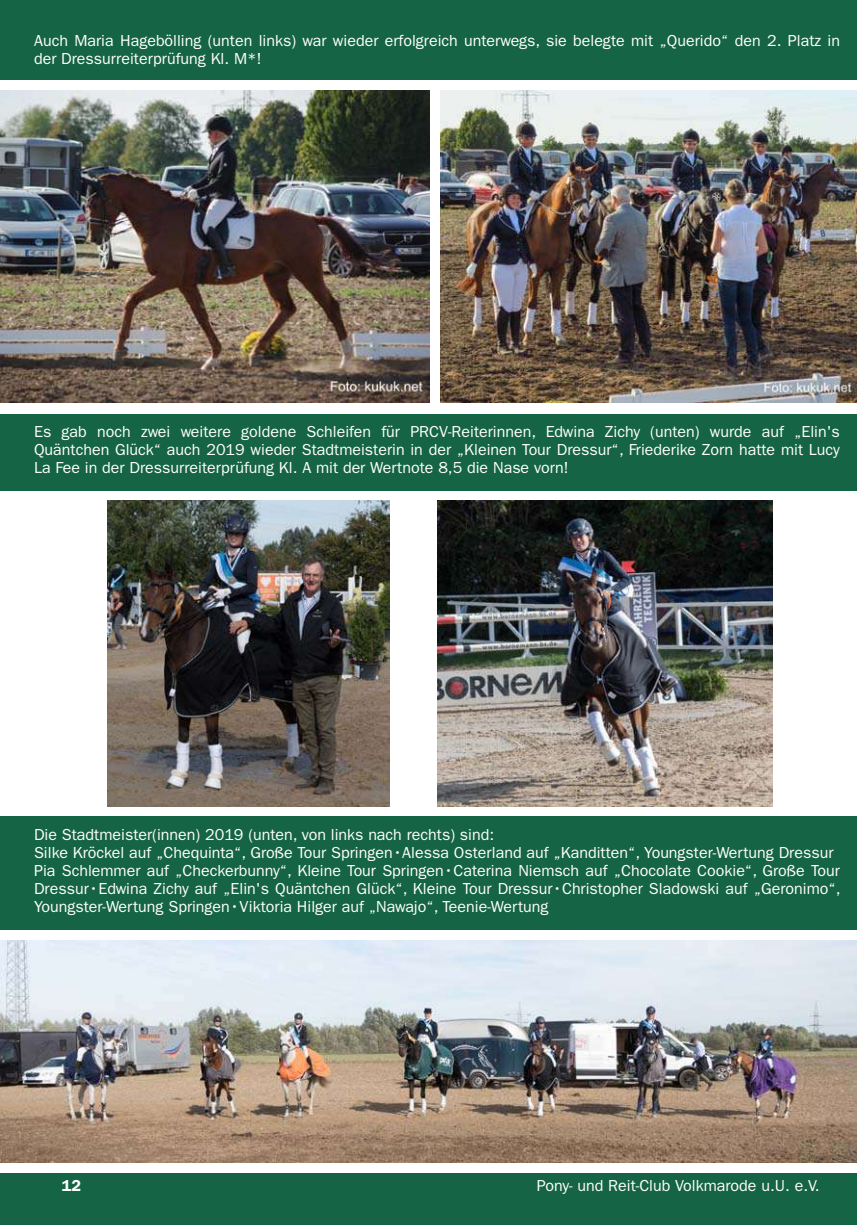
<style>
.page{position:relative;width:857px;height:1225px;background:#fff}
.page>*{position:absolute;margin:0;border:0;box-sizing:border-box;transform-origin:0 0}
.t1{font:16px/18px "ITC Franklin Gothic Std";color:#fff}
.t2{font:600 16px "ITC Franklin Gothic Std";color:#fff}
.t3{font:15px "Arial";color:#fff}
.t4{font:14px "Arial";color:#fff}
.s1{font-size:15px}
</style>
<div class="page">
<div style="left:0;top:1174px;width:856px;height:51px;background:#156445"></div>
<img style="left:440px;top:91px;width:416px;height:312px">
<img style="left:0;top:91px;width:429px;height:312px">
<div style="left:0;top:0;width:856px;height:79px;background:#156445"></div>
<div style="left:0;top:414px;width:856px;height:76px;background:#156445"></div>
<img style="left:108px;top:500px;width:281px;height:307px">
<img style="left:437px;top:500px;width:334px;height:307px">
<img style="left:0;top:941px;width:856px;height:221px">
<div style="left:0;top:816px;width:856px;height:113px;background:#156445"></div>
<p class="t1" style="left:34px;top:34px;width:807px">Auch Maria Hagebölling (unten links) war wieder erfolgreich unterwegs, sie belegte mit „Querido“ den 2. Platz in der Dressurreiterprüfung Kl. M*!</p>
<p class="t1" style="left:34px;top:425px;width:807px;text-align:justify">Es gab noch zwei weitere goldene Schleifen für PRCV-Reiterinnen, Edwina Zichy (unten) wurde auf „Elin's Quäntchen Glück“ auch 2019 wieder Stadtmeisterin in der „Kleinen Tour Dressur“, Friederike Zorn hatte mit Lucy La Fee in der Dressurreiterprüfung Kl. A mit der Wertnote 8,5 die Nase vorn!</p>
<p class="t1" style="left:34px;top:828px;width:807px">Die Stadtmeister(innen) 2019 (unten, von links nach rechts) sind:<br>Silke Kröckel auf „Chequinta“, Große Tour Springen•Alessa Osterland auf „Kanditten“, Youngster-Wertung Dressur Pia Schlemmer auf „Checkerbunny“, Kleine Tour Springen•Caterina Niemsch auf „Chocolate Cookie“, Große Tour Dressur•Edwina Zichy auf „Elin's Quäntchen Glück“, Kleine Tour Dressur•Christopher Sladowski auf „Geronimo“, Youngster-Wertung Springen•Viktoria Hilger auf „Nawajo“, Teenie-Wertung</p>
<p class="t2" style="left:62px;top:1180px;width:21px">12</p>
<p class="t1" style="left:536px;top:1179px;width:284px">Pony- und Reit-Club Volkmarode u.U. e.V.</p>
<p class="t3" style="left:58px;top:1177px;width:18px">12</p>
<p class="t4" style="left:558px;top:1178px;width:264px">Pony- und Reit-Club Volkmarode u.U. e.V<span class="s1">.</span></p>
</div>
